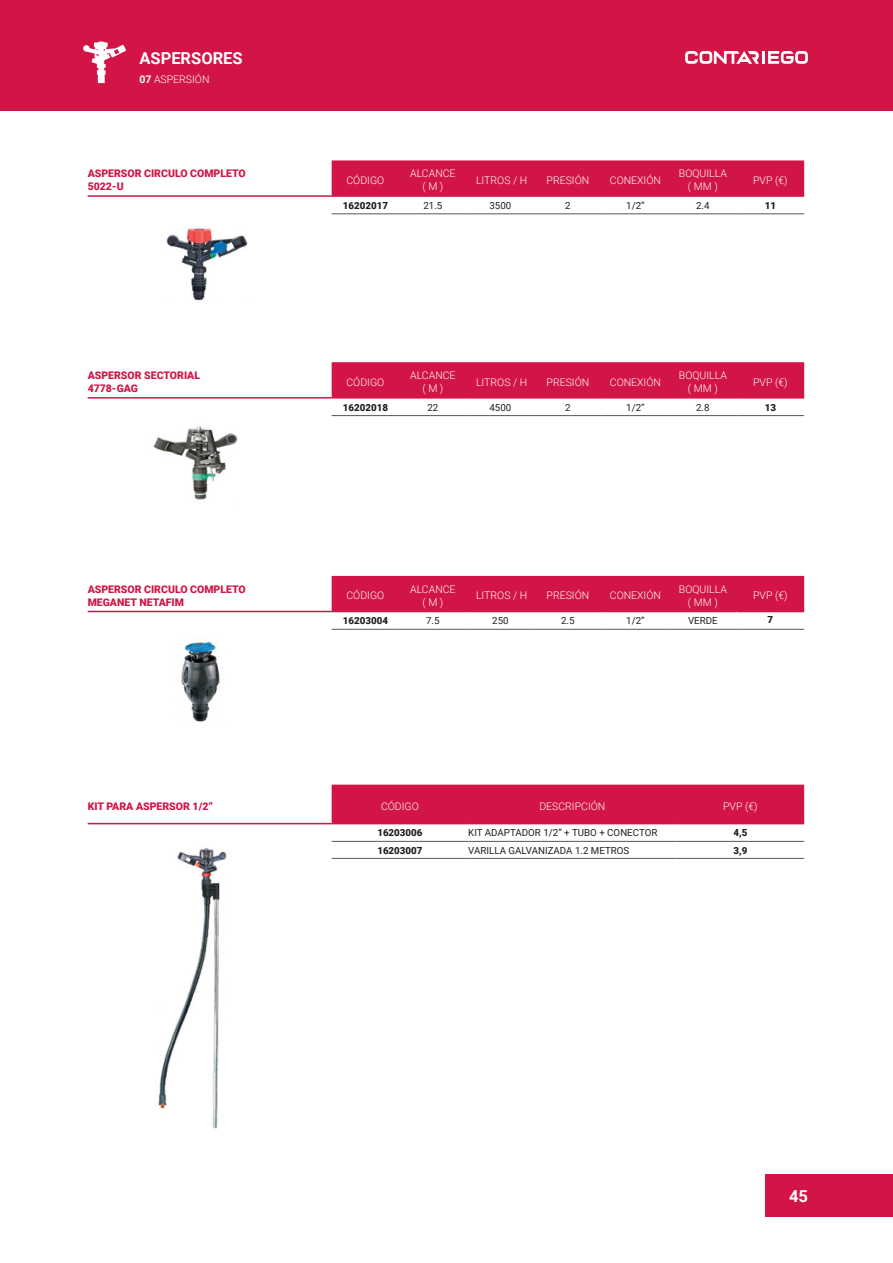
<style>
.page{position:relative;width:893px;height:1263px;background:#fff}
.page>*{position:absolute;margin:0;border:0;box-sizing:border-box;transform-origin:0 0}
.Encabezado__Nombre_d{font:700 16.5px "Roboto";color:#fff}
.Encabezado__Datos_de{font:300 10.5px "Roboto";color:#fff}
.Encabezado__Nombre_d-2{font:900 10.5px "Roboto";color:#d21446}
.Encabezado__Nombre_d-3{font:300 10.5px "Roboto";color:#fff}
.Datos{font:9.75px "Roboto";color:#231f20}
.Código{font:900 9.75px "Roboto";color:#231f20}
.Precio{font:900 9.75px "Roboto";color:#231f20}
.s1{font-weight:700}
</style>
<div class="page">
<div style="left:0;top:0;width:893px;height:111px;background:#d21446"></div>
<svg style="left:685px;top:51px;width:123px;height:13px"></svg>
<svg style="left:83px;top:42px;width:43px;height:41px"></svg>
<div style="left:765px;top:1174px;width:128px;height:42px;background:#d21446"></div>
<div style="left:332px;top:160px;width:472px;height:35px;background:#d21446"></div>
<hr style="left:88px;top:195px;width:244px;height:2px;background:#d21446">
<hr style="left:399px;top:195px;width:68px;height:2px;background:#d21446">
<hr style="left:467px;top:195px;width:67px;height:2px;background:#d21446">
<hr style="left:534px;top:195px;width:68px;height:2px;background:#d21446">
<hr style="left:602px;top:195px;width:67px;height:2px;background:#d21446">
<hr style="left:669px;top:195px;width:68px;height:2px;background:#d21446">
<hr style="left:737px;top:195px;width:67px;height:2px;background:#d21446">
<hr style="left:332px;top:195px;width:67px;height:2px;background:#d21446">
<hr style="left:332px;top:214px;width:67px;height:1px;background:#57585a">
<hr style="left:399px;top:214px;width:68px;height:1px;background:#57585a">
<hr style="left:467px;top:214px;width:67px;height:1px;background:#57585a">
<hr style="left:534px;top:214px;width:68px;height:1px;background:#57585a">
<hr style="left:602px;top:214px;width:67px;height:1px;background:#57585a">
<hr style="left:669px;top:214px;width:68px;height:1px;background:#57585a">
<hr style="left:737px;top:214px;width:67px;height:1px;background:#57585a">
<img style="left:166px;top:226px;width:82px;height:75px">
<div style="left:332px;top:362px;width:472px;height:35px;background:#d21446"></div>
<hr style="left:88px;top:397px;width:244px;height:2px;background:#d21446">
<hr style="left:399px;top:397px;width:68px;height:2px;background:#d21446">
<hr style="left:467px;top:397px;width:67px;height:2px;background:#d21446">
<hr style="left:534px;top:397px;width:68px;height:2px;background:#d21446">
<hr style="left:602px;top:397px;width:67px;height:2px;background:#d21446">
<hr style="left:669px;top:397px;width:68px;height:2px;background:#d21446">
<hr style="left:737px;top:397px;width:67px;height:2px;background:#d21446">
<hr style="left:332px;top:397px;width:67px;height:2px;background:#d21446">
<hr style="left:332px;top:415px;width:67px;height:1px;background:#57585a">
<hr style="left:399px;top:415px;width:68px;height:1px;background:#57585a">
<hr style="left:467px;top:415px;width:67px;height:1px;background:#57585a">
<hr style="left:534px;top:415px;width:68px;height:1px;background:#57585a">
<hr style="left:602px;top:415px;width:67px;height:1px;background:#57585a">
<hr style="left:669px;top:415px;width:68px;height:1px;background:#57585a">
<hr style="left:737px;top:415px;width:67px;height:1px;background:#57585a">
<img style="left:153px;top:426px;width:85px;height:74px">
<div style="left:332px;top:576px;width:472px;height:35px;background:#d21446"></div>
<hr style="left:88px;top:611px;width:244px;height:1px;background:#d21446">
<hr style="left:399px;top:611px;width:68px;height:1px;background:#d21446">
<hr style="left:467px;top:611px;width:67px;height:1px;background:#d21446">
<hr style="left:534px;top:611px;width:68px;height:1px;background:#d21446">
<hr style="left:602px;top:611px;width:67px;height:1px;background:#d21446">
<hr style="left:669px;top:611px;width:68px;height:1px;background:#d21446">
<hr style="left:737px;top:611px;width:67px;height:1px;background:#d21446">
<hr style="left:332px;top:611px;width:67px;height:1px;background:#d21446">
<hr style="left:332px;top:629px;width:67px;height:1px;background:#57585a">
<hr style="left:399px;top:629px;width:68px;height:1px;background:#57585a">
<hr style="left:467px;top:629px;width:67px;height:1px;background:#57585a">
<hr style="left:534px;top:629px;width:68px;height:1px;background:#57585a">
<hr style="left:602px;top:629px;width:67px;height:1px;background:#57585a">
<hr style="left:669px;top:629px;width:68px;height:1px;background:#57585a">
<hr style="left:737px;top:629px;width:67px;height:1px;background:#57585a">
<img style="left:181px;top:641px;width:39px;height:81px">
<div style="left:332px;top:785px;width:472px;height:38px;background:#d21446"></div>
<hr style="left:88px;top:823px;width:244px;height:1px;background:#d21446">
<hr style="left:677px;top:823px;width:127px;height:1px;background:#d21446">
<hr style="left:332px;top:823px;width:136px;height:1px;background:#d21446">
<hr style="left:468px;top:823px;width:209px;height:1px;background:#d21446">
<hr style="left:332px;top:841px;width:136px;height:1px;background:#57585a">
<hr style="left:677px;top:841px;width:127px;height:1px;background:#57585a">
<hr style="left:332px;top:858px;width:136px;height:1px;background:#57585a">
<hr style="left:468px;top:858px;width:209px;height:1px;background:#57585a">
<hr style="left:677px;top:858px;width:127px;height:1px;background:#57585a">
<hr style="left:468px;top:841px;width:209px;height:1px;background:#57585a">
<img style="left:156px;top:847px;width:71px;height:282px">
<p class="Encabezado__Nombre_d" style="left:139px;top:46px;width:105px">ASPERSORES</p>
<p class="Encabezado__Nombre_d-3" style="left:139px;top:72px;width:72px"><span class="s1">07</span> ASPERSIÓN</p>
<p class="Encabezado__Nombre_d-2" style="left:88px;top:166px;width:160px">ASPERSOR CIRCULO COMPLETO</p>
<p class="Encabezado__Nombre_d-2" style="left:88px;top:179px;width:38px">5022-U</p>
<p class="Encabezado__Datos_de" style="left:346px;top:173px;width:39px">CÓDIGO</p>
<p class="Encabezado__Datos_de" style="left:410px;top:166px;width:47px">ALCANCE</p>
<p class="Encabezado__Datos_de" style="left:422px;top:179px;width:22px">( M )</p>
<p class="Encabezado__Datos_de" style="left:476px;top:173px;width:53px">LITROS / H</p>
<p class="Encabezado__Datos_de" style="left:547px;top:173px;width:44px">PRESIÓN</p>
<p class="Encabezado__Datos_de" style="left:610px;top:173px;width:53px">CONEXIÓN</p>
<p class="Encabezado__Datos_de" style="left:679px;top:166px;width:50px">BOQUILLA</p>
<p class="Encabezado__Datos_de" style="left:688px;top:179px;width:32px">( MM )</p>
<p class="Encabezado__Datos_de" style="left:753px;top:173px;width:36px">PVP (€)</p>
<p class="Código" style="left:343px;top:199px;width:47px">16202017</p>
<p class="Datos" style="left:423px;top:199px;width:21px">21.5</p>
<p class="Datos" style="left:489px;top:199px;width:23px">3500</p>
<p class="Datos" style="left:565px;top:199px;width:7px">2</p>
<p class="Datos" style="left:626px;top:199px;width:20px">1/2”</p>
<p class="Datos" style="left:696px;top:199px;width:15px">2.4</p>
<p class="Precio" style="left:765px;top:199px;width:13px">11</p>
<p class="Encabezado__Nombre_d-2" style="left:88px;top:368px;width:114px">ASPERSOR SECTORIAL</p>
<p class="Encabezado__Nombre_d-2" style="left:88px;top:381px;width:52px">4778-GAG</p>
<p class="Encabezado__Datos_de" style="left:346px;top:374px;width:39px">CÓDIGO</p>
<p class="Encabezado__Datos_de" style="left:410px;top:368px;width:47px">ALCANCE</p>
<p class="Encabezado__Datos_de" style="left:422px;top:381px;width:22px">( M )</p>
<p class="Encabezado__Datos_de" style="left:476px;top:374px;width:53px">LITROS / H</p>
<p class="Encabezado__Datos_de" style="left:547px;top:374px;width:44px">PRESIÓN</p>
<p class="Encabezado__Datos_de" style="left:610px;top:374px;width:53px">CONEXIÓN</p>
<p class="Encabezado__Datos_de" style="left:679px;top:368px;width:50px">BOQUILLA</p>
<p class="Encabezado__Datos_de" style="left:688px;top:381px;width:32px">( MM )</p>
<p class="Encabezado__Datos_de" style="left:753px;top:374px;width:36px">PVP (€)</p>
<p class="Código" style="left:343px;top:400px;width:47px">16202018</p>
<p class="Datos" style="left:427px;top:400px;width:12px">22</p>
<p class="Datos" style="left:489px;top:400px;width:23px">4500</p>
<p class="Datos" style="left:565px;top:400px;width:7px">2</p>
<p class="Datos" style="left:626px;top:400px;width:20px">1/2”</p>
<p class="Datos" style="left:696px;top:400px;width:15px">2.8</p>
<p class="Precio" style="left:765px;top:400px;width:13px">13</p>
<p class="Encabezado__Nombre_d-2" style="left:88px;top:582px;width:160px">ASPERSOR CIRCULO COMPLETO</p>
<p class="Encabezado__Nombre_d-2" style="left:88px;top:594px;width:98px">MEGANET NETAFIM</p>
<p class="Encabezado__Datos_de" style="left:346px;top:588px;width:39px">CÓDIGO</p>
<p class="Encabezado__Datos_de" style="left:410px;top:582px;width:47px">ALCANCE</p>
<p class="Encabezado__Datos_de" style="left:422px;top:594px;width:22px">( M )</p>
<p class="Encabezado__Datos_de" style="left:476px;top:588px;width:53px">LITROS / H</p>
<p class="Encabezado__Datos_de" style="left:547px;top:588px;width:44px">PRESIÓN</p>
<p class="Encabezado__Datos_de" style="left:610px;top:588px;width:53px">CONEXIÓN</p>
<p class="Encabezado__Datos_de" style="left:679px;top:582px;width:50px">BOQUILLA</p>
<p class="Encabezado__Datos_de" style="left:688px;top:594px;width:32px">( MM )</p>
<p class="Encabezado__Datos_de" style="left:753px;top:588px;width:36px">PVP (€)</p>
<p class="Código" style="left:343px;top:614px;width:47px">16203004</p>
<p class="Datos" style="left:426px;top:614px;width:15px">7.5</p>
<p class="Datos" style="left:492px;top:614px;width:18px">250</p>
<p class="Datos" style="left:561px;top:614px;width:15px">2.5</p>
<p class="Datos" style="left:626px;top:614px;width:20px">1/2”</p>
<p class="Datos" style="left:688px;top:614px;width:31px">VERDE</p>
<p class="Precio" style="left:768px;top:613px;width:7px">7</p>
<p class="Encabezado__Nombre_d-2" style="left:88px;top:798px;width:127px">KIT PARA ASPERSOR 1/2”</p>
<p class="Encabezado__Datos_de" style="left:381px;top:798px;width:39px">CÓDIGO</p>
<p class="Encabezado__Datos_de" style="left:539px;top:798px;width:67px">DESCRIPCIÓN</p>
<p class="Encabezado__Datos_de" style="left:723px;top:798px;width:36px">PVP (€)</p>
<p class="Código" style="left:377px;top:826px;width:47px">16203006</p>
<p class="Datos" style="left:468px;top:826px;width:191px">KIT ADAPTADOR 1/2” + TUBO + CONECTOR</p>
<p class="Precio" style="left:733px;top:826px;width:15px">4,5</p>
<p class="Código" style="left:377px;top:843px;width:47px">16203007</p>
<p class="Datos" style="left:468px;top:843px;width:163px">VARILLA GALVANIZADA 1.2 METROS</p>
<p class="Precio" style="left:733px;top:843px;width:15px">3,9</p>
<h1 class="Encabezado__Nombre_d" style="left:789px;top:1184px;width:20px">45</h1>
</div>
